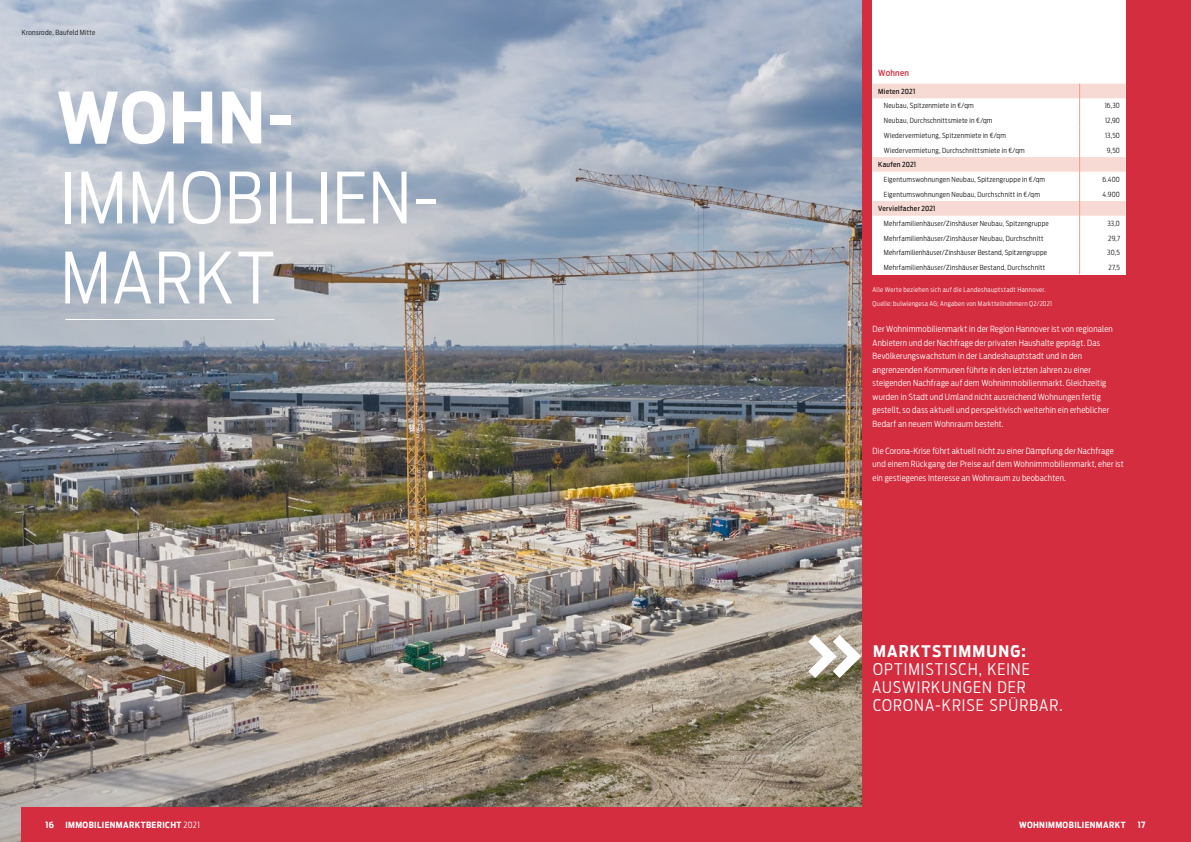
<style>
.page{position:relative;width:1191px;height:842px;background:#d32d3f}
.page>*{position:absolute;margin:0;border:0;box-sizing:border-box;transform-origin:0 0}
.t1{font:300 70px/80px "Antenna Cond";letter-spacing:.02em;color:#fff}
.t2{font:700 70px "Antenna Cond";color:#fff}
.t3{font:300 16px/18px "Antenna Cond";letter-spacing:.065em;color:#fff}
.t4{font:700 16px "Antenna Cond";letter-spacing:.07em;color:#fff}
.t5{font:300 8.5px/13.5px "Antenna Cond";letter-spacing:.025em;color:#fff}
.t6{font:700 8.5px "Antenna Cond";letter-spacing:.045em;color:#fff}
.t7{font:500 8.5px "Antenna Cond";letter-spacing:.035em;color:#d32d3f}
.t8{font:300 7px "Antenna Cond";letter-spacing:.035em;color:#1a1a18}
.t9{font:500 7px "Antenna Cond";letter-spacing:.03em;color:#1a1a18}
.t10{font:300 6.5px/14.2px "Antenna Cond";letter-spacing:.045em;color:#fff}
.s1{font-weight:300}
</style>
<div class="page">
<img style="left:0;top:0;width:861px;height:842px">
<div style="left:872px;top:0;width:253px;height:274px;background:#fff"></div>
<div style="left:21px;top:808px;width:1148px;height:34px;background:#d32d3f"></div>
<svg style="left:872px;top:84px;width:253px;height:190px"></svg>
<hr style="left:65px;top:319px;width:209px;height:1px;background:#fff">
<svg style="left:808px;top:635px;width:53px;height:43px;background:#c7c2b5"></svg>
<p class="t8" style="left:22px;top:29px;width:75px">Kronsrode, Baufeld Mitte</p>
<h1 class="t2" style="left:57px;top:76px;width:237px">WOHN-</h1>
<h1 class="t1" style="left:60px;top:158px;width:379px">IMMOBILIEN-<br>MARKT</h1>
<p class="t7" style="left:878px;top:68px;width:32px">Wohnen</p>
<p class="t9" style="left:878px;top:87px;width:39px">Mieten 2021</p>
<p class="t8" style="left:884px;top:102px;width:91px">Neubau, Spitzenmiete in €/qm</p>
<p class="t8" style="left:1104px;top:102px;width:17px">16,30</p>
<p class="t8" style="left:884px;top:117px;width:110px">Neubau, Durchschnittsmiete in €/qm</p>
<p class="t8" style="left:1105px;top:117px;width:16px">12,90</p>
<p class="t8" style="left:884px;top:131px;width:124px">Wiedervermietung, Spitzenmiete in €/qm</p>
<p class="t8" style="left:1105px;top:131px;width:16px">13,50</p>
<p class="t8" style="left:884px;top:146px;width:142px">Wiedervermietung, Durchschnittsmiete in €/qm</p>
<p class="t8" style="left:1106px;top:146px;width:15px">9,50</p>
<p class="t9" style="left:878px;top:160px;width:39px">Kaufen 2021</p>
<p class="t8" style="left:884px;top:175px;width:163px">Eigentumswohnungen Neubau, Spitzengruppe in €/qm</p>
<p class="t8" style="left:1102px;top:175px;width:19px">6.400</p>
<p class="t8" style="left:884px;top:190px;width:157px">Eigentumswohnungen Neubau, Durchschnitt in €/qm</p>
<p class="t8" style="left:1102px;top:190px;width:19px">4.900</p>
<p class="t9" style="left:878px;top:205px;width:59px">Vervielfacher 2021</p>
<p class="t8" style="left:884px;top:219px;width:166px">Mehrfamilienhäuser/Zinshäuser Neubau, Spitzengruppe</p>
<p class="t8" style="left:1107px;top:219px;width:14px">33,0</p>
<p class="t8" style="left:884px;top:234px;width:161px">Mehrfamilienhäuser/Zinshäuser Neubau, Durchschnitt</p>
<p class="t8" style="left:1108px;top:234px;width:13px">29,7</p>
<p class="t8" style="left:884px;top:249px;width:165px">Mehrfamilienhäuser/Zinshäuser Bestand, Spitzengruppe</p>
<p class="t8" style="left:1107px;top:249px;width:14px">30,5</p>
<p class="t8" style="left:884px;top:263px;width:163px">Mehrfamilienhäuser/Zinshäuser Bestand, Durchschnitt</p>
<p class="t8" style="left:1108px;top:263px;width:13px">27,5</p>
<p class="t10" style="left:872px;top:282px;width:181px">Alle Werte beziehen sich auf die Landeshauptstadt Hannover.<br>Quelle: bulwiengesa AG; Angaben von Marktteilnehmern Q2/2021</p>
<p class="t5" style="left:872px;top:323px;width:242px">Der Wohnimmobilienmarkt in der Region Hannover ist von regionalen Anbietern und der Nachfrage der privaten Haushalte geprägt. Das Bevölkerungswachstum in der Landeshauptstadt und in den angrenzenden Kommunen führte in den letzten Jahren zu einer steigenden Nachfrage auf dem Wohnimmobilienmarkt. Gleichzeitig wurden in Stadt und Umland nicht ausreichend Wohnungen fertig gestellt, so dass aktuell und perspektivisch weiterhin ein erheblicher Bedarf an neuem Wohnraum besteht.</p>
<p class="t5" style="left:872px;top:444px;width:253px">Die Corona-Krise führt aktuell nicht zu einer Dämpfung der Nachfrage und einem Rückgang der Preise auf dem Wohnimmobilienmarkt, eher ist ein gestiegenes Interesse an Wohnraum zu beobachten.</p>
<h2 class="t4" style="left:873px;top:641px;width:154px">MARKTSTIMMUNG:</h2>
<h2 class="t3" style="left:872px;top:660px;width:192px">OPTIMISTISCH, KEINE<br>AUSWIRKUNGEN DER<br>CORONA-KRISE SPÜRBAR.</h2>
<p class="t6" style="left:45px;top:819px;width:10px">16</p>
<p class="t6" style="left:65px;top:819px;width:136px">IMMOBILIENMARKTBERICHT <span class="s1">2021</span></p>
<p class="t6" style="left:1019px;top:819px;width:108px">WOHNIMMOBILIENMARKT</p>
<p class="t6" style="left:1138px;top:819px;width:9px">17</p>
</div>
